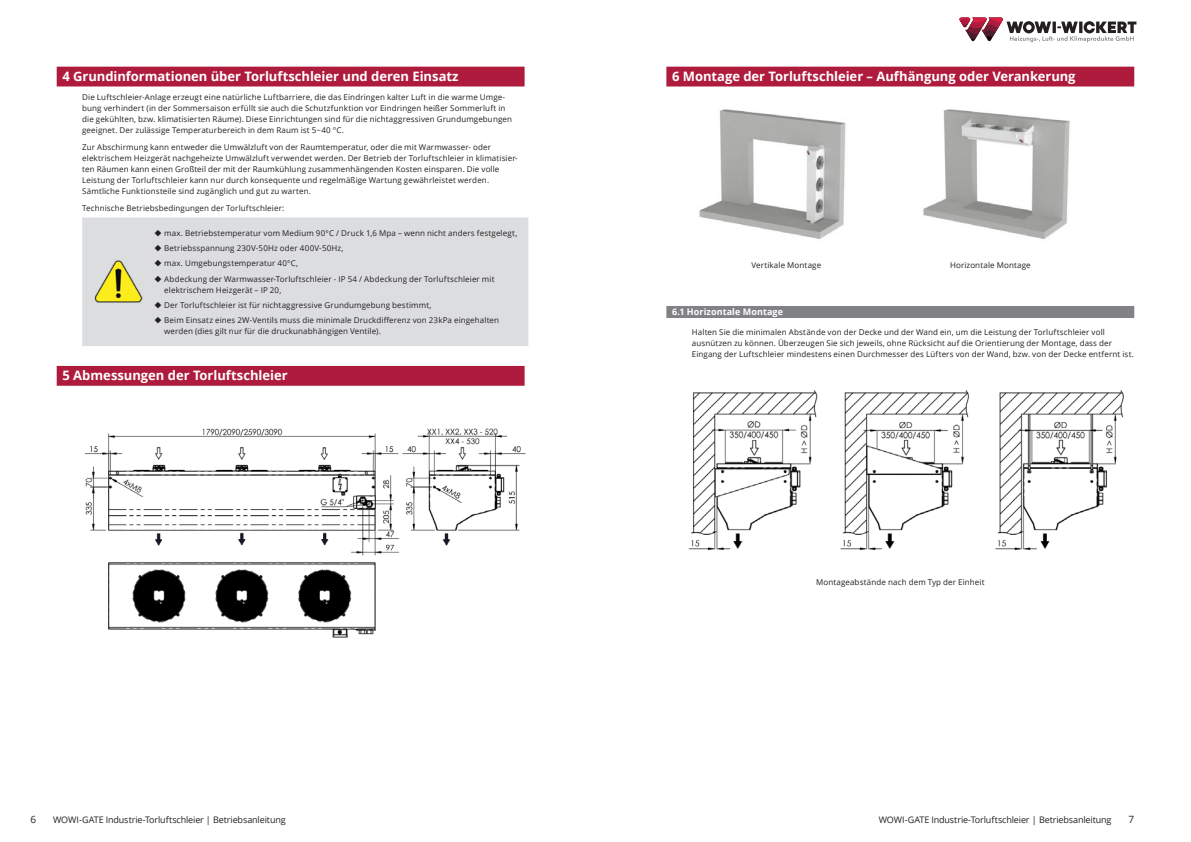
<style>
.page{position:relative;width:1191px;height:842px;background:#fff}
.page>*{position:absolute;margin:0;border:0;box-sizing:border-box;transform-origin:0 0}
.t1{font:700 13px "Open Sans";letter-spacing:-.005em;color:#fff}
.t2{font:10px "Open Sans";color:#231f20}
.t3{font:9px "Open Sans";letter-spacing:-.015em;color:#231f20}
.t4{font:700 9px "Open Sans";letter-spacing:.01em;color:#fff}
.t5{font:8px/11px "Open Sans";letter-spacing:.015em;color:#231f20}
</style>
<div class="page">
<svg style="left:959px;top:18px;width:177px;height:24px"></svg>
<div style="left:666px;top:67px;width:468px;height:19px;background:#ae1b3d"></div>
<div style="left:666px;top:306px;width:468px;height:12px;background:#808285"></div>
<img style="left:699px;top:109px;width:371px;height:131px">
<img style="left:688px;top:389px;width:436px;height:161px">
<div style="left:57px;top:67px;width:467px;height:19px;background:#ae1b3d"></div>
<div style="left:57px;top:366px;width:467px;height:20px;background:#ae1b3d"></div>
<div style="left:82px;top:217px;width:446px;height:129px;background:#dcdddf"></div>
<img style="left:92px;top:259px;width:52px;height:45px">
<img style="left:85px;top:428px;width:441px;height:210px">
<svg style="left:155px;top:229px;width:6px;height:7px"></svg>
<svg style="left:155px;top:245px;width:6px;height:6px"></svg>
<svg style="left:155px;top:260px;width:6px;height:7px"></svg>
<svg style="left:155px;top:275px;width:6px;height:7px"></svg>
<svg style="left:155px;top:301px;width:6px;height:7px"></svg>
<svg style="left:155px;top:317px;width:6px;height:6px"></svg>
<h1 class="t1" style="left:62px;top:67px;width:398px">4 Grundinformationen über Torluftschleier und deren Einsatz</h1>
<p class="t5" style="left:82px;top:92px;width:431px">Die Luftschleier-Anlage erzeugt eine natürliche Luftbarriere, die das Eindringen kalter Luft in die warme Umge&shy;bung verhindert (in der Sommersaison erfüllt sie auch die Schutzfunktion vor Eindringen heißer Sommerluft in die gekühlten, bzw. klimatisierten Räume). Diese Einrichtungen sind für die nichtaggressiven Grundumgebungen geeignet. Der zulässige Temperaturbereich in dem Raum ist 5−40 °C.</p>
<p class="t5" style="left:82px;top:141px;width:437px">Zur Abschirmung kann entweder die Umwälzluft von der Raumtemperatur, oder die mit Warmwasser- oder elektrischem Heizgerät nachgeheizte Umwälzluft verwendet werden. Der Betrieb der Torluftschleier in klimatisier&shy;ten Räumen kann einen Großteil der mit der Raumkühlung zusammenhängenden Kosten einsparen. Die volle Leistung der Torluftschleier kann nur durch konsequente und regelmäßige Wartung gewährleistet werden.<br>Sämtliche Funktionsteile sind zugänglich und gut zu warten.</p>
<p class="t5" style="left:82px;top:202px;width:204px">Technische Betriebsbedingungen der Torluftschleier:</p>
<p class="t5" style="left:164px;top:225px;width:354px;line-height:15.3px">max. Betriebstemperatur vom Medium 90°C / Druck 1,6 Mpa – wenn nicht anders festgelegt, Betriebsspannung 230V-50Hz oder 400V-50Hz,<br>max. Umgebungstemperatur 40°C,<br>Abdeckung der Warmwasser-Torluftschleier - IP 54 / Abdeckung der Torluftschleier mit</p>
<p class="t5" style="left:164px;top:282px;width:336px;line-height:15.3px">elektrischem Heizgerät – IP 20,<br>Der Torluftschleier ist für nichtaggressive Grundumgebung bestimmt,<br>Beim Einsatz eines 2W-Ventils muss die minimale Druckdifferenz von 23kPa eingehalten</p>
<p class="t5" style="left:164px;top:325px;width:218px">werden (dies gilt nur für die druckunabhängigen Ventile).</p>
<h1 class="t1" style="left:62px;top:366px;width:227px">5 Abmessungen der Torluftschleier</h1>
<h1 class="t1" style="left:672px;top:67px;width:405px">6 Montage der Torluftschleier – Aufhängung oder Verankerung</h1>
<p class="t5" style="left:751px;top:260px;width:71px">Vertikale Montage</p>
<p class="t5" style="left:950px;top:260px;width:82px">Horizontale Montage</p>
<p class="t4" style="left:672px;top:306px;width:113px">6.1 Horizontale Montage</p>
<p class="t5" style="left:692px;top:326px;width:443px">Halten Sie die minimalen Abstände von der Decke und der Wand ein, um die Leistung der Torluftschleier voll ausnützen zu können. Überzeugen Sie sich jeweils, ohne Rücksicht auf die Orientierung der Montage, dass der<br>Eingang der Luftschleier mindestens einen Durchmesser des Lüfters von der Wand, bzw. von der Decke entfernt ist.</p>
<p class="t5" style="left:816px;top:577px;width:170px">Montageabstände nach dem Typ der Einheit</p>
<p class="t2" style="left:30px;top:813px;width:7px">6</p>
<p class="t3" style="left:53px;top:814px;width:234px">WOWI-GATE Industrie-Torluftschleier | Betriebsanleitung</p>
<p class="t3" style="left:878px;top:813px;width:234px">WOWI-GATE Industrie-Torluftschleier | Betriebsanleitung</p>
<p class="t2" style="left:1128px;top:813px;width:7px">7</p>
</div>
